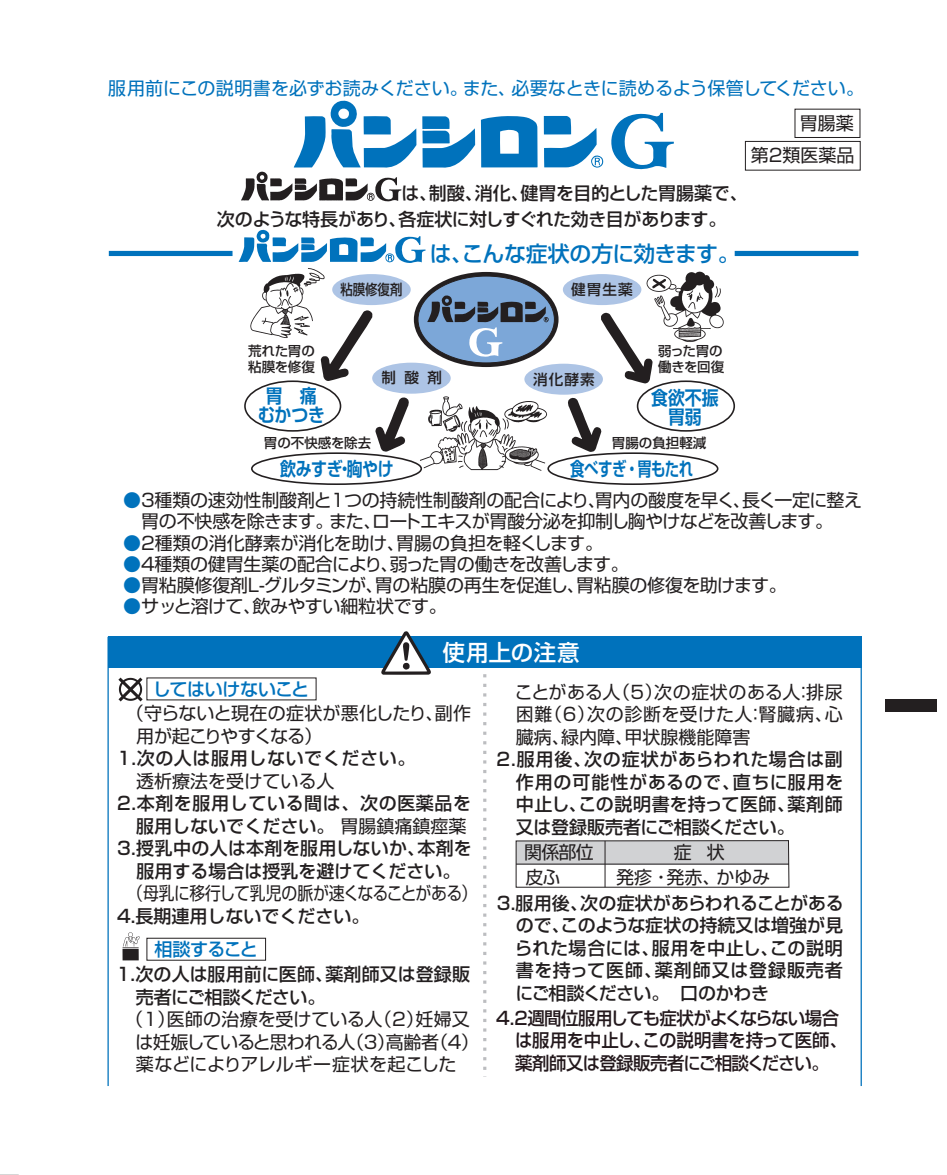
<style>
.page{position:relative;width:947px;height:1175px;background:#fff}
.page>*{position:absolute;margin:0;border:0;box-sizing:border-box;transform-origin:0 0}
.t1{font:500 22.5px "Shin Go";letter-spacing:.02em;color:#fff}
.t2{font:500 21.82px "Shin Go Pro";letter-spacing:-.02em;color:#0072bc}
.t3{font:700 18.9px/18.7px "Shin Go Pro De";letter-spacing:-.025em;color:#0072bc;text-align:center;scale:.89 1}
.t4{font:700 18.9px "Shin Go Pro De";letter-spacing:-.025em;color:#0072bc;scale:.76 1}
.t5{font:700 18.9px "Shin Go Pro De";letter-spacing:-.025em;color:#0072bc;scale:.84 1}
.t6{font:18px/22.5px "Shin Go Pro";letter-spacing:-.01em;color:#231f20}
.t7{font:500 18px/22.5px "Shin Go Pro";color:#231f20;text-align:justify}
.t8{font:18px/21.2px "Shin Go Pro";letter-spacing:-.035em;color:#231f20}
.t9{font:500 18px/22.5px "Shin Go Pro";letter-spacing:-.03em;color:#23181c}
.t10{font:500 18px/25.9px "Shin Go Pro";letter-spacing:-.03em;color:#231f20}
.t11{font:18px "Shin Go Pro";letter-spacing:-.005em;color:#0072bc}
.t12{font:500 18px "Shin Go Pro";letter-spacing:.035em;color:#231f20}
.t13{font:18px "Shin Go Pro";letter-spacing:-.035em;color:#231f20;scale:.88 1}
.t14{font:500 18px "Shin Go Pro";letter-spacing:-.025em;color:#0072bc}
.t15{font:500 14.62px "Shin Go Pro";letter-spacing:.075em;color:#231f20}
.t16{font:500 14.62px "Shin Go Pro";letter-spacing:.075em;color:#231f20;scale:.85 1}
.t17{font:500 13.5px/16px "Shin Go Pro";color:#231f20}
.t18{font:500 13.5px/16px "Shin Go Pro";letter-spacing:-.025em;color:#231f20}
.s1{color:#0072bc}
.s2{font-weight:400}
</style>
<div class="page">
<svg style="left:375px;top:397px;width:34px;height:55px"></svg>
<svg style="left:321px;top:310px;width:51px;height:71px"></svg>
<svg style="left:568px;top:398px;width:34px;height:54px"></svg>
<svg style="left:601px;top:313px;width:51px;height:70px"></svg>
<img style="left:241px;top:171px;width:161px;height:31px">
<div style="left:244px;top:380px;width:97px;height:51px;border:2px solid #231f20;border-radius:50%"></div>
<div style="left:637px;top:380px;width:98px;height:51px;border:2px solid #231f20;border-radius:50%"></div>
<div style="left:251px;top:452px;width:171px;height:33px;border:2px solid #231f20;border-radius:50%"></div>
<div style="left:547px;top:452px;width:171px;height:33px;border:2px solid #231f20;border-radius:50%"></div>
<div style="left:332px;top:274px;width:79px;height:31px;background:#adc4e5;border-radius:50%"></div>
<div style="left:563px;top:274px;width:78px;height:31px;background:#adc4e5;border-radius:50%"></div>
<div style="left:372px;top:362px;width:79px;height:31px;background:#adc4e5;border-radius:50%"></div>
<div style="left:524px;top:363px;width:79px;height:31px;background:#adc4e5;border-radius:50%"></div>
<img style="left:250px;top:268px;width:78px;height:74px">
<img style="left:644px;top:271px;width:80px;height:74px">
<img style="left:416px;top:392px;width:133px;height:80px">
<svg style="left:414px;top:272px;width:144px;height:95px"></svg>
<div style="left:745px;top:141px;width:115px;height:29px;border:1px solid #231f20"></div>
<svg style="left:611px;top:112px;width:63px;height:58px"></svg>
<svg style="left:294px;top:100px;width:122px;height:68px"></svg>
<svg style="left:481px;top:116px;width:56px;height:51px"></svg>
<svg style="left:422px;top:116px;width:53px;height:52px"></svg>
<svg style="left:544px;top:116px;width:60px;height:52px"></svg>
<div style="left:109px;top:251px;width:123px;height:5px;background:#0072bc"></div>
<div style="left:735px;top:251px;width:123px;height:5px;background:#0072bc"></div>
<svg style="left:239px;top:229px;width:187px;height:34px"></svg>
<div style="left:108px;top:636px;width:753px;height:31px;background:#0072bc"></div>
<svg style="left:381px;top:631px;width:51px;height:43px"></svg>
<div style="left:516px;top:840px;width:273px;height:23px;background:#d1d2d4"></div>
<hr style="left:605px;top:840px;width:1px;height:47px;background:#231f20">
<hr style="left:516px;top:863px;width:273px;height:1px;background:#231f20">
<div style="left:795px;top:109px;width:65px;height:29px;border:1px solid #231f20"></div>
<img style="left:119px;top:677px;width:23px;height:24px">
<img style="left:122px;top:932px;width:18px;height:28px">
<div style="left:147px;top:937px;width:119px;height:23px;border:1px solid #231f20"></div>
<div style="left:886px;top:699px;width:51px;height:12px;background:#231f20"></div>
<svg style="left:0;top:1174px;width:19px;height:1px"></svg>
<p class="t11" style="left:108px;top:73px;width:757px">服用前にこの説明書を必ずお読みください。また、必要なときに読めるよう保管してください。</p>
<p class="t6" style="left:800px;top:109px;width:55px">胃腸薬</p>
<p class="t10" style="left:217px;top:178px;width:532px;text-indent:185px">は、制酸、消化、健胃を目的とした胃腸薬で、次のような特長があり、各症状に対しすぐれた効き目があります。</p>
<p class="t16" style="left:340px;top:278px;width:74px">粘膜修復剤</p>
<p class="t2" style="left:430px;top:235px;width:311px">は、こんな症状の方に効きます。</p>
<p class="t15" style="left:571px;top:277px;width:63px">健胃生薬</p>
<p class="t6" style="left:751px;top:142px;width:105px">第2類医薬品</p>
<p class="t17" style="left:248px;top:341px;width:68px">荒れた胃の粘膜を修復</p>
<p class="t18" style="left:658px;top:341px;width:68px">弱った胃の働きを回復</p>
<p class="t15" style="left:382px;top:365px;width:62px">制酸剤</p>
<p class="t15" style="left:533px;top:367px;width:63px">消化酵素</p>
<p class="t3" style="left:258px;top:384px;width:77px">胃　痛むかつき</p>
<p class="t5" style="left:280px;top:453px;width:136px">飲みすぎ・胸やけ</p>
<p class="t4" style="left:570px;top:453px;width:163px">食べすぎ・胃もたれ</p>
<p class="t3" style="left:651px;top:386px;width:77px">食欲不振胃弱</p>
<p class="t17" style="left:264px;top:433px;width:109px">胃の不快感を除去</p>
<p class="t17" style="left:612px;top:433px;width:96px">胃腸の負担軽減</p>
<p class="t8" style="left:123px;top:487px;width:740px"><span class="s1">●</span>3種類の速効性制酸剤と1つの持続性制酸剤の配合により、胃内の酸度を早く、長く一定に整え　胃の不快感を除きます。また、ロートエキスが胃酸分泌を抑制し胸やけなどを改善します。</p>
<p class="t6" style="left:123px;top:529px;width:481px"><span class="s1">●</span>2種類の消化酵素が消化を助け、胃腸の負担を軽くします。</p>
<p class="t6" style="left:123px;top:550px;width:507px"><span class="s1">●</span>4種類の健胃生薬の配合により、弱った胃の働きを改善します。</p>
<p class="t6" style="left:123px;top:571px;width:665px"><span class="s1">●</span>胃粘膜修復剤L-グルタミンが、胃の粘膜の再生を促進し、胃粘膜の修復を助けます。</p>
<p class="t6" style="left:123px;top:592px;width:325px"><span class="s1">●</span>サッと溶けて、飲みやすい細粒状です。</p>
<p class="t1" style="left:443px;top:637px;width:139px">使用上の注意</p>
<p class="t14" style="left:153px;top:674px;width:158px">してはいけないこと</p>
<p class="t8" style="left:136px;top:699px;width:336px;line-height:22.5px;text-indent:-10px">（守らないと現在の症状が悪化したり、副作用が起こりやすくなる）</p>
<p class="t12" style="left:117px;top:743px;width:355px">1.次の人は服用しないでください。　　　</p>
<p class="t6" style="left:136px;top:767px;width:199px">透析療法を受けている人</p>
<p class="t12" style="left:117px;top:788px;width:355px">2.本剤を服用している間は、次の医薬品を</p>
<p class="t7" style="left:136px;top:812px;width:331px">服用しないでください。 <span class="s2">胃腸鎮痛鎮痙薬</span></p>
<p class="t7" style="left:117px;top:834px;width:356px">3.授乳中の人は本剤を服用しないか、本剤を</p>
<p class="t7" style="left:136px;top:857px;width:325px">服用する場合は授乳を避けてください。</p>
<p class="t13" style="left:127px;top:878px;width:399px">（母乳に移行して乳児の脈が速くなることがある）</p>
<p class="t7" style="left:117px;top:902px;width:254px">4.長期連用しないでください。</p>
<p class="t14" style="left:154px;top:934px;width:105px">相談すること</p>
<p class="t7" style="left:136px;top:960px;width:336px;text-indent:-19px">1.次の人は服用前に医師、薬剤師又は登録販売者にご相談ください。</p>
<p class="t6" style="left:136px;top:1005px;width:345px;text-indent:-10px">（1）医師の治療を受けている人（2）妊婦又は妊娠していると思われる人（3）高齢者（4）薬などによりアレルギー症状を起こした</p>
<p class="t6" style="left:515px;top:678px;width:329px;text-align:justify">ことがある人（5）次の症状のある人：排尿困難（6）次の診断を受けた人：腎臓病、心臓病、緑内障、甲状腺機能障害</p>
<p class="t7" style="left:516px;top:745px;width:329px;text-indent:-19px">2.服用後、次の症状があらわれた場合は副作用の可能性があるので、直ちに服用を中止し、この説明書を持って医師、薬剤師又は登録販売者にご相談ください。</p>
<p class="t6" style="left:524px;top:836px;width:71px;line-height:25px">関係部位皮ふ</p>
<p class="t6" style="left:674px;top:838px;width:52px">症 状</p>
<p class="t6" style="left:616px;top:863px;width:156px">発疹・発赤、かゆみ</p>
<p class="t7" style="left:514px;top:889px;width:331px;text-indent:-18px">3.服用後、次の症状があらわれることがあるので、このような症状の持続又は増強が見られた場合には、服用を中止し、この説明書を持って医師、薬剤師又は登録販売者にご相談ください。　口のかわき</p>
<p class="t9" style="left:515px;top:1004px;width:334px;text-indent:-19px">4.2週間位服用しても症状がよくならない場合は服用を中止し、この説明書を持って医師、薬剤師又は登録販売者にご相談ください。</p>
</div>
